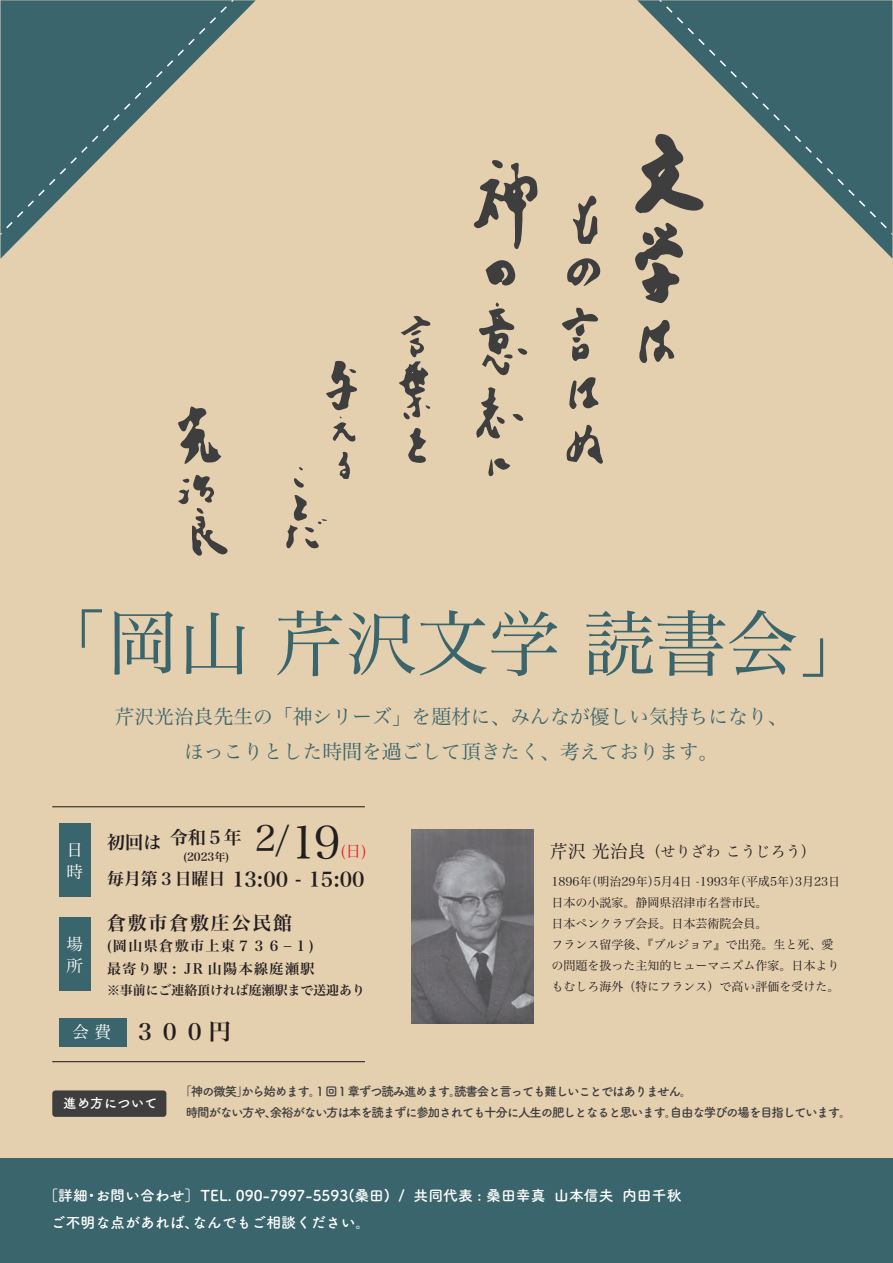
<style>
.page{position:relative;width:893px;height:1263px;background:#fff}
.page>*{position:absolute;margin:0;border:0;box-sizing:border-box;transform-origin:0 0}
.t1{font:71.55px "Hira Min Pro W3";color:#3b656c}
.t2{font:36px "Hira Min Pro W3";color:#231f20}
.t3{font:22.65px "Hira Min Pro W6";color:#231f20}
.t4{font:20.25px "Hira Min Pro W6";color:#231f20}
.t5{font:19.8px/34.7px "Hira Min Pro W3";color:#3b656c;text-align:center}
.t6{font:18.9px "Hira Min Pro W6";letter-spacing:.1em;color:#231f20}
.t7{font:18px "Hira Min Pro W6";color:#231f20}
.t8{font:16.5px/22px "Hira Min Pro W3";color:#fff}
.t9{font:15.75px "Hira Min Pro W3";color:#ee1d23}
.t10{font:15px "Hira Min Pro W3";color:#231f20}
.t11{font:700 14.85px/26.7px "Tsuku A Rd Gothic";color:#fff}
.t12{font:14.1px/22.5px "Hira Min Pro W6";letter-spacing:.1em;color:#231f20}
.t13{font:700 13.5px "Tsuku B Rd Gothic";color:#fff}
.t14{font:12.9px "Hira Min Pro W6";color:#231f20}
.t15{font:700 12.6px/21.9px "Tsuku A Rd Gothic";letter-spacing:-.1em;color:#3e3e3f}
.t16{font:12px/21px "Hira Min Pro W3";color:#231f20}
.t17{font:11.25px "Hira Min Pro W6";color:#231f20}
.s1{font-size:45.75px}
.s2{font-size:16.95px}
.s3{font-family:"Hira Min Pro W3";font-size:16.5px;color:#fff}
.s4{font-size:18px}
</style>
<div class="page">
<div style="left:0;top:0;width:893px;height:1262px;background:#e4cfaf"></div>
<img style="left:411px;top:830px;width:123px;height:193px">
<svg style="left:1px;top:0;width:249px;height:258px"></svg>
<svg style="left:643px;top:0;width:249px;height:258px"></svg>
<svg style="left:635px;top:134px;width:69px;height:79px"></svg>
<svg style="left:178px;top:406px;width:43px;height:58px"></svg>
<svg style="left:639px;top:320px;width:36px;height:43px"></svg>
<svg style="left:566px;top:424px;width:37px;height:40px"></svg>
<svg style="left:573px;top:195px;width:24px;height:49px"></svg>
<svg style="left:486px;top:260px;width:30px;height:26px"></svg>
<svg style="left:567px;top:258px;width:34px;height:28px"></svg>
<svg style="left:408px;top:428px;width:18px;height:35px"></svg>
<svg style="left:338px;top:451px;width:12px;height:28px"></svg>
<svg style="left:569px;top:377px;width:29px;height:32px"></svg>
<svg style="left:635px;top:222px;width:49px;height:81px"></svg>
<svg style="left:474px;top:160px;width:64px;height:89px"></svg>
<svg style="left:488px;top:458px;width:22px;height:18px"></svg>
<svg style="left:294px;top:478px;width:10px;height:10px"></svg>
<svg style="left:512px;top:414px;width:11px;height:7px"></svg>
<svg style="left:476px;top:387px;width:29px;height:52px"></svg>
<svg style="left:562px;top:308px;width:36px;height:53px"></svg>
<svg style="left:178px;top:475px;width:50px;height:81px"></svg>
<svg style="left:399px;top:316px;width:31px;height:103px"></svg>
<svg style="left:299px;top:467px;width:4px;height:4px"></svg>
<svg style="left:479px;top:302px;width:48px;height:74px"></svg>
<svg style="left:286px;top:495px;width:41px;height:54px"></svg>
<svg style="left:326px;top:360px;width:31px;height:82px"></svg>
<div style="left:0;top:1158px;width:892px;height:105px;background:#3b656c"></div>
<div style="left:52px;top:1090px;width:114px;height:27px;background:#3e3e3f;border-radius:3px"></div>
<div style="left:59px;top:917px;width:31px;height:74px;background:#3b656c"></div>
<div style="left:59px;top:823px;width:31px;height:74px;background:#3b656c"></div>
<div style="left:59px;top:1018px;width:68px;height:29px;background:#3b656c"></div>
<hr style="left:52px;top:806px;width:313px;height:1px;background:#231f20">
<hr style="left:52px;top:1061px;width:313px;height:1px;background:#231f20">
<h1 class="t1" style="left:35px;top:582px;width:836px">「岡山 芹沢文学 読書会」</h1>
<h3 class="t5" style="left:115px;top:697px;width:674px">芹沢光治良先生の「神シリーズ」を題材に、みんなが優しい気持ちになり、ほっこりとした時間を過ごして頂きたく、考えております。</h3>
<h3 class="t8" style="left:67px;top:837px;width:15px">日</h3>
<h3 class="t8" style="left:67px;top:859px;width:17px">時</h3>
<h3 class="t8" style="left:67px;top:931px;width:18px">場所</h3>
<h3 class="t7" style="left:107px;top:826px;width:56px">初回は</h3>
<h2 class="t2" style="left:255px;top:807px;width:87px">2/<span class="s1">19</span></h2>
<h3 class="t7" style="left:170px;top:821px;width:74px">令和５年</h3>
<h3 class="t9" style="left:341px;top:837px;width:27px">(日)</h3>
<p class="t17" style="left:183px;top:847px;width:47px">(2023年)</p>
<h3 class="t4" style="left:107px;top:861px;width:259px"><span class="s2">毎月第３日曜日</span> 13:00 - 15:00</h3>
<h3 class="t6" style="left:107px;top:906px;width:187px">倉敷市倉敷庄公民館</h3>
<p class="t12" style="left:107px;top:933px;width:209px">(岡山県倉敷市上東７３６-１)最寄り駅 : JR 山陽本線庭瀬駅</p>
<p class="t14" style="left:107px;top:979px;width:259px">※事前にご連絡頂ければ庭瀬駅まで送迎あり</p>
<h3 class="t3" style="left:73px;top:1012px;width:160px"><span class="s3">会 費</span> ３００円</h3>
<p class="t10" style="left:550px;top:838px;width:267px"><span class="s4">芹沢 光治良</span>（せりざわ こうじろう）</p>
<p class="t16" style="left:551px;top:870px;width:290px">1896年（明治29年）5月4日 -1993年（平成5年）3月23日日本の小説家。静岡県沼津市名誉市民。<br>日本ペンクラブ会長。日本芸術院会員。<br>フランス留学後、『ブルジョア』で出発。生と死、愛の問題を扱った主知的ヒューマニズム作家。日本よりもむしろ海外（特にフランス）で高い評価を受けた。</p>
<p class="t13" style="left:63px;top:1093px;width:96px">進め方について</p>
<p class="t15" style="left:186px;top:1079px;width:667px;text-indent:-6px">「神の微笑」から始めます。１回１章ずつ読み進めます。読書会と言っても難しいことではありません。<br>時間がない方や、余裕がない方は本を読まずに参加されても十分に人生の肥しとなると思います。自由な学びの場を目指しています。</p>
<p class="t11" style="left:51px;top:1181px;width:632px;text-indent:-7px">［詳細・お問い合わせ］ TEL. 090-7997-5593(桑田) / 共同代表 : 桑田幸真 山本信夫 内田千秋ご不明な点があれば、なんでもご相談ください。</p>
</div>
